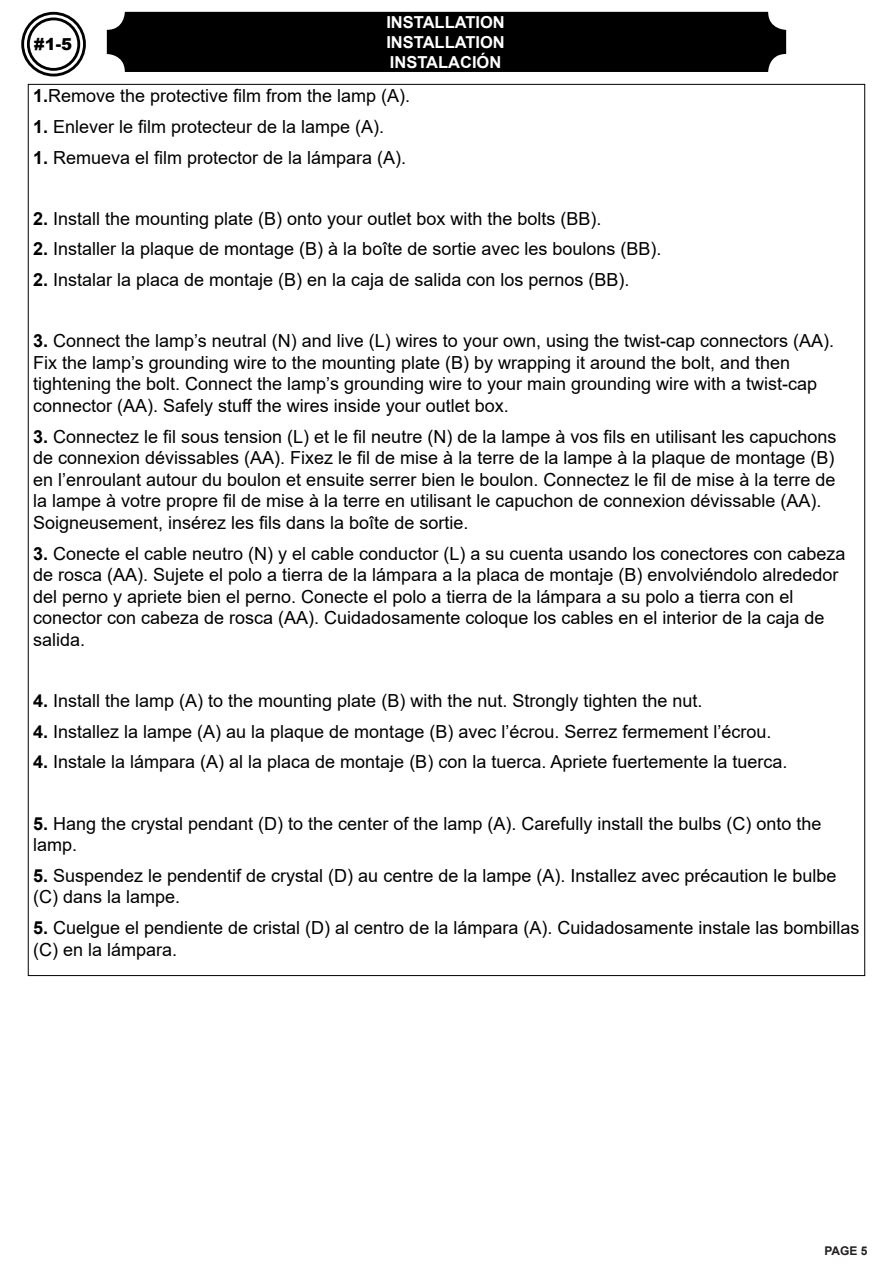
<style>
.page{position:relative;width:893px;height:1263px;background:#fff}
.page>*{position:absolute;margin:0;border:0;box-sizing:border-box;transform-origin:0 0}
.t1{font:18px/21.6px "Arial";color:#000}
.t2{font:700 16.5px "Arial";color:#fff}
.t3{font:900 16.5px "Arial";color:#000}
.t4{font:700 12px "Arial";color:#231f20}
.s1{font-weight:700}
</style>
<div class="page">
<div style="left:21px;top:12px;width:65px;height:64px;border:3px solid #000;border-radius:50%"></div>
<div style="left:27px;top:18px;width:53px;height:53px;border:3px solid #000;border-radius:50%"></div>
<div style="left:107px;top:12px;width:679px;height:60px;background:#000;border-radius:18px"></div>
<p class="t2" style="left:386px;top:11px;width:120px">INSTALLATION</p>
<p class="t2" style="left:386px;top:30px;width:120px">INSTALLATION</p>
<p class="t2" style="left:390px;top:50px;width:113px">INSTALACIÓN</p>
<p class="t1" style="left:33px;top:85px;width:379px"><span class="s1">1.</span>Remove the protective film from the lamp (A).</p>
<p class="t1" style="left:33px;top:116px;width:353px"><span class="s1">1.</span> Enlever le film protecteur de la lampe (A).</p>
<p class="t1" style="left:33px;top:146px;width:375px"><span class="s1">1.</span> Remueva el film protector de la lámpara (A).</p>
<p class="t3" style="left:34px;top:32px;width:40px">#1-5</p>
<p class="t1" style="left:33px;top:207px;width:570px"><span class="s1">2.</span> Install the mounting plate (B) onto your outlet box with the bolts (BB).</p>
<p class="t1" style="left:33px;top:238px;width:630px"><span class="s1">2.</span> Installer la plaque de montage (B) à la boîte de sortie avec les boulons (BB).</p>
<p class="t1" style="left:33px;top:269px;width:598px"><span class="s1">2.</span> Instalar la placa de montaje (B) en la caja de salida con los pernos (BB).</p>
<p class="t1" style="left:33px;top:330px;width:802px"><span class="s1">3.</span> Connect the lamp’s neutral (N) and live (L) wires to your own, using the twist-cap connectors (AA).<br>Fix the lamp’s grounding wire to the mounting plate (B) by wrapping it around the bolt, and then tightening the bolt. Connect the lamp’s grounding wire to your main grounding wire with a twist-cap connector (AA). Safely stuff the wires inside your outlet box.</p>
<p class="t1" style="left:33px;top:425px;width:805px"><span class="s1">3.</span> Connectez le fil sous tension (L) et le fil neutre (N) de la lampe à vos fils en utilisant les capuchons de connexion dévissables (AA). Fixez le fil de mise à la terre de la lampe à la plaque de montage (B) en l’enroulant autour du boulon et ensuite serrer bien le boulon. Connectez le fil de mise à la terre de la lampe à votre propre fil de mise à la terre en utilisant le capuchon de connexion dévissable (AA).<br>Soigneusement, insérez les fils dans la boîte de sortie.</p>
<p class="t1" style="left:33px;top:542px;width:814px"><span class="s1">3.</span> Conecte el cable neutro (N) y el cable conductor (L) a su cuenta usando los conectores con cabeza de rosca (AA). Sujete el polo a tierra de la lámpara a la placa de montaje (B) envolviéndolo alrededor del perno y apriete bien el perno. Conecte el polo a tierra de la lámpara a su polo a tierra con el conector con cabeza de rosca (AA). Cuidadosamente coloque los cables en el interior de la caja de salida.</p>
<p class="t1" style="left:33px;top:690px;width:671px"><span class="s1">4.</span> Install the lamp (A) to the mounting plate (B) with the nut. Strongly tighten the nut.</p>
<p class="t1" style="left:33px;top:720px;width:740px"><span class="s1">4.</span> Installez la lampe (A) au la plaque de montage (B) avec l’écrou. Serrez fermement l’écrou.</p>
<p class="t1" style="left:33px;top:751px;width:756px"><span class="s1">4.</span> Instale la lámpara (A) al la placa de montaje (B) con la tuerca. Apriete fuertemente la tuerca.</p>
<p class="t1" style="left:33px;top:812px;width:790px"><span class="s1">5.</span> Hang the crystal pendant (D) to the center of the lamp (A). Carefully install the bulbs (C) onto the lamp.</p>
<p class="t1" style="left:33px;top:864px;width:805px"><span class="s1">5.</span> Suspendez le pendentif de crystal (D) au centre de la lampe (A). Installez avec précaution le bulbe (C) dans la lampe.</p>
<p class="t1" style="left:33px;top:917px;width:828px"><span class="s1">5.</span> Cuelgue el pendiente de cristal (D) al centro de la lámpara (A). Cuidadosamente instale las bombillas (C) en la lámpara.</p>
<p class="t4" style="left:824px;top:1242px;width:45px">PAGE 5</p>
</div>
